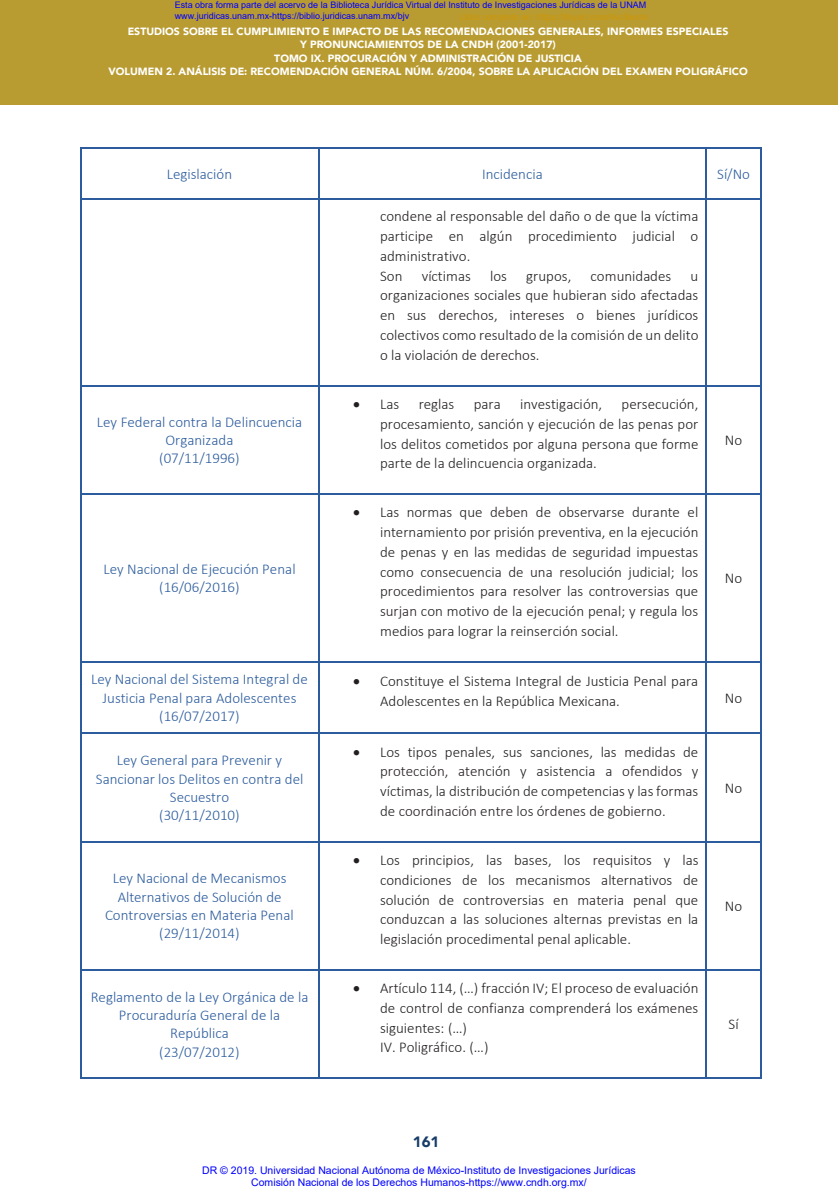
<style>
.page{position:relative;width:838px;height:1190px;background:#fff}
.page>*{position:absolute;margin:0;border:0;box-sizing:border-box;transform-origin:0 0}
.t1{font:300 15px/19.8px "Calibri";color:#231f20;text-align:justify}
.t2{font:300 15px/18.3px "Calibri";color:#2c5c9d;text-align:center}
.t3{font:900 15px "Avenir";color:#163c68}
.t4{font:900 10.5px/13.5px "Avenir";color:#fff;text-align:center}
.t5{font:10.5px/12.6px "Arial";color:#00f;text-align:center}
.t6{font:9px/10.8px "Arial";color:#00f}
.t7{font:9px "Arial";color:#cf9605}
</style>
<div class="page">
<div style="left:0;top:0;width:838px;height:105px;background:#b99c31"></div>
<hr style="left:81px;top:148px;width:237px;height:1px;background:#2c5c9d">
<hr style="left:319px;top:148px;width:387px;height:1px;background:#2c5c9d">
<hr style="left:707px;top:148px;width:53px;height:1px;background:#2c5c9d">
<svg style="left:760px;top:148px;width:2px;height:9px"></svg>
<hr style="left:80px;top:157px;width:1px;height:41px;background:#2c5c9d">
<hr style="left:318px;top:157px;width:1px;height:41px;background:#2c5c9d">
<hr style="left:706px;top:157px;width:1px;height:41px;background:#2c5c9d">
<hr style="left:760px;top:157px;width:2px;height:41px;background:#2c5c9d">
<hr style="left:81px;top:198px;width:237px;height:1px;background:#2c5c9d">
<hr style="left:319px;top:198px;width:387px;height:1px;background:#2c5c9d">
<hr style="left:707px;top:198px;width:53px;height:1px;background:#2c5c9d">
<svg style="left:760px;top:198px;width:2px;height:9px"></svg>
<hr style="left:80px;top:207px;width:1px;height:178px;background:#2c5c9d">
<hr style="left:318px;top:207px;width:1px;height:178px;background:#2c5c9d">
<hr style="left:706px;top:207px;width:1px;height:178px;background:#2c5c9d">
<hr style="left:760px;top:207px;width:2px;height:178px;background:#2c5c9d">
<hr style="left:81px;top:385px;width:237px;height:1px;background:#2c5c9d">
<hr style="left:319px;top:385px;width:387px;height:1px;background:#2c5c9d">
<hr style="left:707px;top:385px;width:53px;height:1px;background:#2c5c9d">
<svg style="left:760px;top:385px;width:2px;height:9px"></svg>
<hr style="left:80px;top:394px;width:1px;height:99px;background:#2c5c9d">
<hr style="left:318px;top:394px;width:1px;height:99px;background:#2c5c9d">
<hr style="left:706px;top:394px;width:1px;height:99px;background:#2c5c9d">
<hr style="left:760px;top:394px;width:2px;height:99px;background:#2c5c9d">
<hr style="left:81px;top:493px;width:237px;height:1px;background:#2c5c9d">
<hr style="left:319px;top:493px;width:387px;height:1px;background:#2c5c9d">
<hr style="left:707px;top:493px;width:53px;height:1px;background:#2c5c9d">
<svg style="left:760px;top:493px;width:2px;height:9px"></svg>
<hr style="left:80px;top:502px;width:1px;height:158px;background:#2c5c9d">
<hr style="left:318px;top:502px;width:1px;height:158px;background:#2c5c9d">
<hr style="left:706px;top:502px;width:1px;height:158px;background:#2c5c9d">
<hr style="left:760px;top:502px;width:2px;height:158px;background:#2c5c9d">
<hr style="left:81px;top:660px;width:237px;height:2px;background:#2c5c9d">
<hr style="left:319px;top:660px;width:387px;height:2px;background:#2c5c9d">
<hr style="left:707px;top:660px;width:53px;height:2px;background:#2c5c9d">
<svg style="left:760px;top:660px;width:2px;height:9px"></svg>
<hr style="left:80px;top:669px;width:1px;height:63px;background:#2c5c9d">
<hr style="left:318px;top:669px;width:1px;height:63px;background:#2c5c9d">
<hr style="left:706px;top:669px;width:1px;height:63px;background:#2c5c9d">
<hr style="left:760px;top:669px;width:2px;height:63px;background:#2c5c9d">
<hr style="left:81px;top:732px;width:237px;height:1px;background:#2c5c9d">
<hr style="left:319px;top:732px;width:387px;height:1px;background:#2c5c9d">
<hr style="left:707px;top:732px;width:53px;height:1px;background:#2c5c9d">
<svg style="left:760px;top:732px;width:2px;height:9px"></svg>
<hr style="left:80px;top:741px;width:1px;height:99px;background:#2c5c9d">
<hr style="left:318px;top:741px;width:1px;height:99px;background:#2c5c9d">
<hr style="left:706px;top:741px;width:1px;height:99px;background:#2c5c9d">
<hr style="left:760px;top:741px;width:2px;height:99px;background:#2c5c9d">
<hr style="left:81px;top:840px;width:237px;height:2px;background:#2c5c9d">
<hr style="left:319px;top:840px;width:387px;height:2px;background:#2c5c9d">
<hr style="left:707px;top:840px;width:53px;height:2px;background:#2c5c9d">
<svg style="left:760px;top:840px;width:2px;height:9px"></svg>
<hr style="left:80px;top:849px;width:1px;height:119px;background:#2c5c9d">
<hr style="left:318px;top:849px;width:1px;height:119px;background:#2c5c9d">
<hr style="left:706px;top:849px;width:1px;height:119px;background:#2c5c9d">
<hr style="left:760px;top:849px;width:2px;height:119px;background:#2c5c9d">
<hr style="left:81px;top:968px;width:237px;height:2px;background:#2c5c9d">
<hr style="left:319px;top:968px;width:387px;height:2px;background:#2c5c9d">
<hr style="left:707px;top:968px;width:53px;height:2px;background:#2c5c9d">
<svg style="left:760px;top:968px;width:2px;height:9px"></svg>
<hr style="left:80px;top:977px;width:1px;height:100px;background:#2c5c9d">
<hr style="left:81px;top:1077px;width:237px;height:1px;background:#2c5c9d">
<hr style="left:318px;top:977px;width:1px;height:100px;background:#2c5c9d">
<hr style="left:319px;top:1077px;width:387px;height:1px;background:#2c5c9d">
<hr style="left:706px;top:977px;width:1px;height:100px;background:#2c5c9d">
<hr style="left:707px;top:1077px;width:53px;height:1px;background:#2c5c9d">
<hr style="left:760px;top:977px;width:2px;height:100px;background:#2c5c9d">
<p class="t6" style="left:175px;top:0;width:473px">Esta obra forma parte del acervo de la Biblioteca Jurídica Virtual del Instituto de Investigaciones Jurídicas de la UNAM www.juridicas.unam.mx-https://biblio.juridicas.unam.mx/bjv</p>
<p class="t7" style="left:460px;top:10px;width:189px">Libro completo en: https://tinyurl.com/4vc5wxra</p>
<p class="t4" style="left:108px;top:24px;width:641px">ESTUDIOS SOBRE EL CUMPLIMIENTO E IMPACTO DE LAS RECOMENDACIONES GENERALES, INFORMES ESPECIALES<br>Y PRONUNCIAMIENTOS DE LA CNDH (2001-2017)<br>TOMO IX. PROCURACIÓN Y ADMINISTRACIÓN DE JUSTICIA<br>VOLUMEN 2. ANÁLISIS DE: RECOMENDACIÓN GENERAL NÚM. 6/2004, SOBRE LA APLICACIÓN DEL EXAMEN POLIGRÁFICO</p>
<p class="t2" style="left:167px;top:164px;width:67px">Legislación</p>
<p class="t2" style="left:482px;top:164px;width:62px">Incidencia</p>
<p class="t2" style="left:717px;top:164px;width:34px">Sí/No</p>
<p class="t1" style="left:380px;top:206px;width:320px;text-align:left">condene al responsable del daño o de que la víctima participe en algún procedimiento judicial o administrativo.<br>Son</p>
<p class="t1" style="left:422px;top:265px;width:51px">víctimas</p>
<p class="t1" style="left:490px;top:265px;width:18px">los</p>
<p class="t1" style="left:526px;top:265px;width:47px">grupos,</p>
<p class="t1" style="left:591px;top:265px;width:82px">comunidades</p>
<p class="t1" style="left:380px;top:265px;width:320px;text-indent:310px">u organizaciones sociales que hubieran sido afectadas en sus derechos, intereses o bienes jurídicos colectivos como resultado de la comisión de un delito o la violación de derechos.</p>
<p class="t2" style="left:97px;top:412px;width:207px">Ley Federal contra la Delincuencia<br>Organizada<br>(07/11/1996)</p>
<p class="t2" style="left:103px;top:559px;width:194px">Ley Nacional de Ejecución Penal (16/06/2016)</p>
<p class="t1" style="left:353px;top:394px;width:48px">• Las</p>
<p class="t1" style="left:419px;top:394px;width:37px">reglas</p>
<p class="t1" style="left:474px;top:394px;width:28px">para</p>
<p class="t1" style="left:520px;top:394px;width:84px">investigación,</p>
<p class="t1" style="left:380px;top:394px;width:320px;text-indent:241px">persecución, procesamiento, sanción y ejecución de las penas por los delitos cometidos por alguna persona que forme parte de la delincuencia organizada.</p>
<p class="t1" style="left:380px;top:502px;width:320px;text-indent:-27px">• Las normas que deben de observarse durante el internamiento por prisión preventiva, en la ejecución de penas y en las medidas de seguridad impuestas como consecuencia de una resolución judicial; los procedimientos para resolver las controversias que surjan con motivo de la ejecución penal; y regula los medios para lograr la reinserción social.</p>
<p class="t2" style="left:91px;top:669px;width:218px">Ley Nacional del Sistema Integral de<br>Justicia Penal para Adolescentes (16/07/2017)</p>
<p class="t1" style="left:380px;top:671px;width:320px;text-indent:-27px">• Constituye el Sistema Integral de Justicia Penal para<br>Adolescentes en la República Mexicana.</p>
<p class="t2" style="left:96px;top:750px;width:209px">Ley General para Prevenir y<br>Sancionar los Delitos en contra del<br>Secuestro<br>(30/11/2010)</p>
<p class="t1" style="left:380px;top:741px;width:320px;text-indent:-27px">• Los tipos penales, sus sanciones, las medidas de protección, atención y asistencia a ofendidos y víctimas, la distribución de competencias y las formas de coordinación entre los órdenes de gobierno.</p>
<p class="t2" style="left:105px;top:869px;width:190px">Ley Nacional de Mecanismos<br>Alternativos de Solución de<br>Controversias en Materia Penal (29/11/2014)</p>
<p class="t1" style="left:380px;top:849px;width:320px;text-indent:-27px">• Los principios, las bases, los requisitos y las condiciones de los mecanismos alternativos de solución de controversias en materia penal que conduzcan a las soluciones alternas previstas en la legislación procedimental penal aplicable.</p>
<p class="t2" style="left:91px;top:987px;width:219px">Reglamento de la Ley Orgánica de la<br>Procuraduría General de la<br>República<br>(23/07/2012)</p>
<p class="t1" style="left:380px;top:977px;width:320px;text-align:left;text-indent:-27px">• Artículo 114, (…) fracción IV; El proceso de evaluación de control de confianza comprenderá los exámenes siguientes: (…)<br>IV. Poligráfico. (…)</p>
<p class="t1" style="left:725px;top:430px;width:19px">No</p>
<p class="t1" style="left:725px;top:567px;width:19px">No</p>
<p class="t1" style="left:725px;top:687px;width:19px">No</p>
<p class="t1" style="left:725px;top:777px;width:19px">No</p>
<p class="t1" style="left:725px;top:895px;width:19px">No</p>
<p class="t1" style="left:729px;top:1013px;width:12px">Sí</p>
<p class="t3" style="left:413px;top:1128px;width:28px">161</p>
<p class="t5" style="left:202px;top:1163px;width:435px">DR © 2019. Universidad Nacional Autónoma de México-Instituto de Investigaciones Jurídicas<br>Comisión Nacional de los Derechos Humanos-https://www.cndh.org.mx/</p>
</div>
